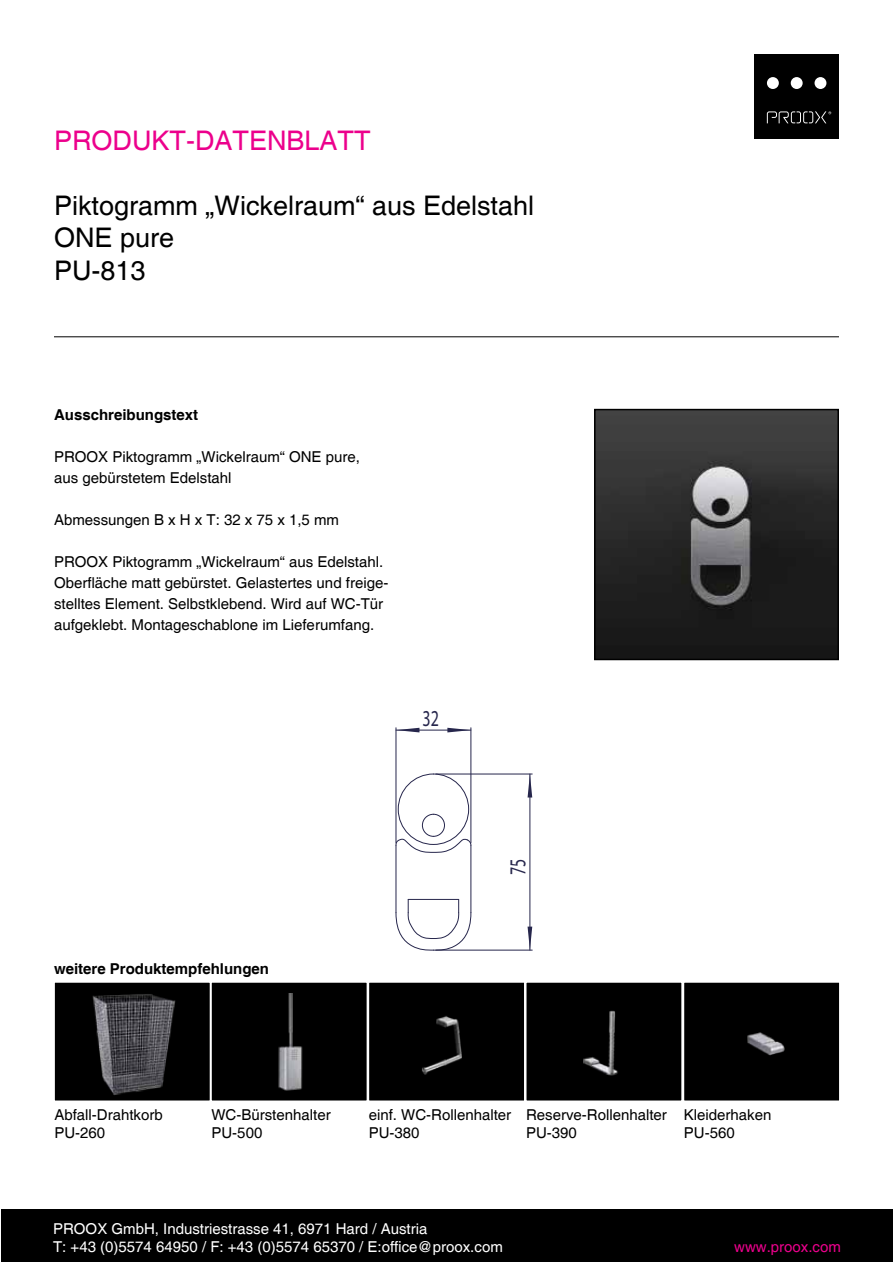
<style>
.page{position:relative;width:893px;height:1263px;background:#fff}
.page>*{position:absolute;margin:0;border:0;box-sizing:border-box;transform-origin:0 0}
.t1{font:27px/32.4px "Helvetica";color:#000}
.t2{font:27px "Helvetica";color:#ec008c}
.t3{font:22.8px "Myriad Pro";color:#26264c;scale:.7 1}
.t4{font:15px/18px "Helvetica";color:#000}
.t5{font:15px/18px "Helvetica";color:#fff}
.t6{font:700 15px "Helvetica";color:#000}
.t7{font:15px "Helvetica";color:#ec008c}
</style>
<div class="page">
<img style="left:597px;top:412px;width:239px;height:245px">
<div style="left:594px;top:409px;width:245px;height:251px;border:2px solid #000"></div>
<div style="left:1px;top:1210px;width:891px;height:52px;background:#000"></div>
<hr style="left:54px;top:336px;width:785px;height:1px;background:#000">
<div style="left:754px;top:54px;width:85px;height:84px;background:#000"></div>
<div style="left:754px;top:54px;width:85px;height:85px;border:1px solid #000"></div>
<svg style="left:767px;top:111px;width:64px;height:12px"></svg>
<div style="left:767px;top:77px;width:12px;height:12px;background:#fff;border-radius:50%"></div>
<div style="left:814px;top:77px;width:12px;height:12px;background:#fff;border-radius:50%"></div>
<div style="left:791px;top:77px;width:12px;height:12px;background:#fff;border-radius:50%"></div>
<div style="left:211px;top:982px;width:156px;height:119px;background:#000"></div>
<img style="left:278px;top:993px;width:25px;height:98px">
<div style="left:54px;top:982px;width:156px;height:119px;background:#000"></div>
<div style="left:54px;top:982px;width:157px;height:119px;border:1px solid #fff"></div>
<img style="left:86px;top:982px;width:94px;height:113px">
<div style="left:369px;top:982px;width:155px;height:119px;background:#000"></div>
<div style="left:368px;top:982px;width:157px;height:119px;border:1px solid #fff"></div>
<div style="left:526px;top:982px;width:156px;height:119px;background:#000"></div>
<img style="left:422px;top:1016px;width:40px;height:59px">
<img style="left:583px;top:1010px;width:35px;height:66px">
<div style="left:684px;top:982px;width:155px;height:119px;background:#000"></div>
<div style="left:683px;top:982px;width:157px;height:119px;border:1px solid #fff"></div>
<img style="left:747px;top:1032px;width:38px;height:24px">
<hr style="left:471px;top:845px;width:1px;height:68px;background:#26264c">
<hr style="left:396px;top:845px;width:1px;height:68px;background:#26264c">
<svg style="left:396px;top:899px;width:75px;height:51px"></svg>
<svg style="left:396px;top:774px;width:75px;height:79px"></svg>
<svg style="left:528px;top:775px;width:4px;height:22px"></svg>
<svg style="left:528px;top:926px;width:4px;height:24px"></svg>
<hr style="left:436px;top:774px;width:96px;height:1px;background:#26264c">
<hr style="left:436px;top:950px;width:96px;height:1px;background:#26264c">
<hr style="left:530px;top:774px;width:1px;height:176px;background:#26264c">
<svg style="left:397px;top:728px;width:22px;height:4px"></svg>
<svg style="left:447px;top:728px;width:24px;height:4px"></svg>
<hr style="left:396px;top:728px;width:1px;height:115px;background:#26264c">
<hr style="left:471px;top:728px;width:1px;height:115px;background:#26264c">
<hr style="left:396px;top:730px;width:75px;height:1px;background:#26264c">
<h1 class="t2" style="left:54px;top:125px;width:318px">PRODUKT-DATENBLATT</h1>
<h1 class="t1" style="left:54px;top:190px;width:482px">Piktogramm „Wickelraum“ aus Edelstahl<br>ONE pure<br>PU-813</h1>
<p class="t6" style="left:54px;top:405px;width:146px">Ausschreibungstext</p>
<p class="t4" style="left:54px;top:446px;width:307px;line-height:21px">PROOX Piktogramm „Wickelraum“ ONE pure, aus gebürstetem Edelstahl</p>
<p class="t4" style="left:54px;top:511px;width:287px">Abmessungen B x H x T: 32 x 75 x 1,5 mm</p>
<p class="t4" style="left:54px;top:551px;width:336px;line-height:21px">PROOX Piktogramm „Wickelraum“ aus Edelstahl.<br>Oberfläche matt gebürstet. Gelastertes und freige&shy;stelltes Element. Selbstklebend. Wird auf WC-Tür aufgeklebt. Montageschablone im Lieferumfang.</p>
<h2 class="t3" style="left:423px;top:704px;width:25px">32</h2>
<p class="t6" style="left:54px;top:960px;width:217px">weitere Produktempfehlungen</p>
<h2 class="t3" style="left:504px;top:875px;width:25px;rotate:-90deg">75</h2>
<p class="t4" style="left:211px;top:1106px;width:121px">WC-Bürstenhalter<br>PU-500</p>
<p class="t4" style="left:369px;top:1106px;width:144px">einf. WC-Rollenhalter<br>PU-380</p>
<p class="t4" style="left:684px;top:1106px;width:89px">Kleiderhaken<br>PU-560</p>
<p class="t4" style="left:54px;top:1106px;width:110px">Abfall-Drahtkorb<br>PU-260</p>
<p class="t4" style="left:526px;top:1106px;width:142px">Reserve-Rollenhalter<br>PU-390</p>
<p class="t5" style="left:53px;top:1220px;width:451px">PROOX GmbH, Industriestrasse 41, 6971 Hard / Austria<br>T: +43 (0)5574 64950 / F: +43 (0)5574 65370 / E:office@proox.com</p>
<p class="t7" style="left:734px;top:1237px;width:108px">www.proox.com</p>
</div>
